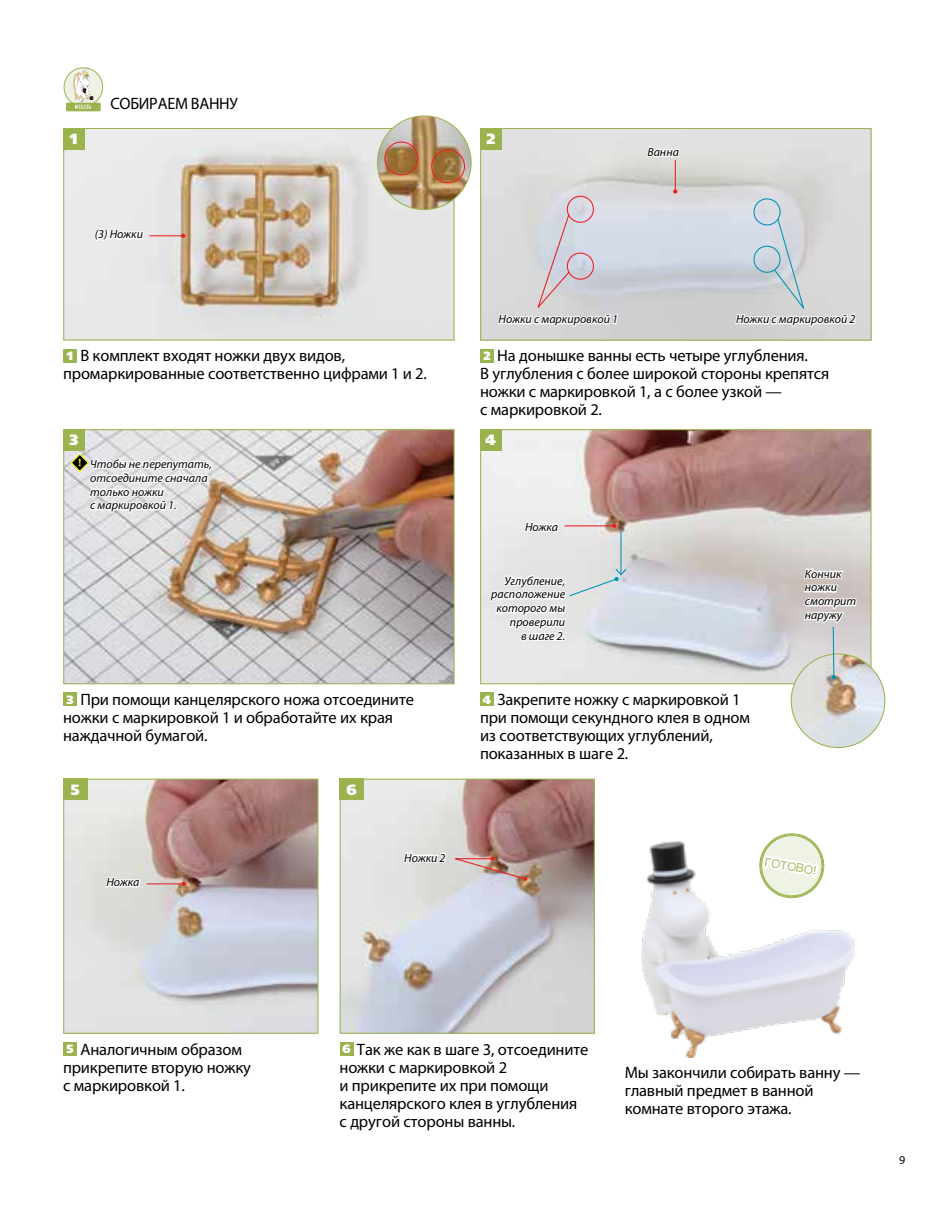
<style>
.page{position:relative;width:936px;height:1212px;background:#fff}
.page>*{position:absolute;margin:0;border:0;box-sizing:border-box;transform-origin:0 0}
.t1{font:16.5px/18px "Myriad Pro";letter-spacing:-.01em;color:#000}
.t2{font:14.85px "AG Foreigner Ultra Black C";color:#fff}
.t3{font:italic 12px/13.8px "Myriad Pro";color:#000}
.t4{font:12px "Myriad Pro";color:#000}
.t5{font:11.7px "Ping Fang TC";color:#9bb34f}
.t6{font:700 10.5px "Myriad Pro";color:#fff200}
.t7{font:6.15px "AA Duke Fill";letter-spacing:.11em;color:#fff}
.s1{font-family:"AG Foreigner Ultra Black C";font-size:12px;color:#fff}
</style>
<div class="page">
<img style="left:63px;top:429px;width:392px;height:256px">
<svg style="left:480px;top:429px;width:392px;height:256px;background:#cbbebc"></svg>
<div style="left:63px;top:429px;width:21px;height:21px;background:#9bb34f"></div>
<div style="left:480px;top:429px;width:21px;height:21px;background:#9bb34f"></div>
<div style="left:63px;top:692px;width:14px;height:14px;background:#9bb34f"></div>
<div style="left:480px;top:692px;width:14px;height:14px;background:#9bb34f"></div>
<img style="left:65px;top:780px;width:251px;height:252px">
<div style="left:63px;top:778px;width:255px;height:256px;border:1px solid #9bb34f"></div>
<div style="left:63px;top:779px;width:24px;height:21px;background:#9bb34f"></div>
<div style="left:63px;top:1042px;width:14px;height:14px;background:#9bb34f"></div>
<img style="left:341px;top:780px;width:252px;height:252px">
<div style="left:339px;top:778px;width:256px;height:256px;border:1px solid #9bb34f"></div>
<div style="left:339px;top:779px;width:25px;height:21px;background:#9bb34f"></div>
<div style="left:339px;top:1042px;width:14px;height:14px;background:#9bb34f"></div>
<img style="left:641px;top:842px;width:213px;height:216px">
<img style="left:482px;top:130px;width:387px;height:209px">
<div style="left:480px;top:128px;width:391px;height:213px;border:1px solid #9bb34f"></div>
<div style="left:480px;top:128px;width:21px;height:21px;background:#9bb34f"></div>
<svg style="left:63px;top:127px;width:392px;height:214px;background:#dbd5cd"></svg>
<div style="left:63px;top:128px;width:21px;height:21px;background:#9bb34f"></div>
<div style="left:63px;top:349px;width:14px;height:14px;background:#9bb34f"></div>
<div style="left:480px;top:349px;width:14px;height:14px;background:#9bb34f"></div>
<img style="left:377px;top:116px;width:94px;height:94px;border-radius:47px">
<img style="left:791px;top:654px;width:93px;height:93px;border-radius:47px">
<svg style="left:93px;top:227px;width:52px;height:32px"></svg>
<svg style="left:522px;top:520px;width:38px;height:13px"></svg>
<svg style="left:104px;top:876px;width:38px;height:12px"></svg>
<svg style="left:645px;top:146px;width:36px;height:12px"></svg>
<hr style="left:674px;top:160px;width:1px;height:31px;background:#ed1d24">
<svg style="left:673px;top:189px;width:4px;height:5px"></svg>
<svg style="left:70px;top:441px;width:145px;height:89px"></svg>
<hr style="left:564px;top:525px;width:50px;height:1px;background:#ed1d24">
<svg style="left:612px;top:524px;width:4px;height:4px"></svg>
<hr style="left:147px;top:883px;width:36px;height:1px;background:#ed1d24">
<svg style="left:181px;top:882px;width:5px;height:4px"></svg>
<svg style="left:402px;top:851px;width:125px;height:31px;background:#cebeba"></svg>
<svg style="left:802px;top:567px;width:55px;height:112px"></svg>
<hr style="left:149px;top:235px;width:34px;height:1px;background:#ed1d24">
<svg style="left:181px;top:234px;width:4px;height:4px"></svg>
<div style="left:384px;top:141px;width:34px;height:34px;border:1px solid #ed1d24;border-radius:50%"></div>
<div style="left:431px;top:149px;width:34px;height:34px;border:1px solid #ed1d24;border-radius:50%"></div>
<div style="left:566px;top:196px;width:28px;height:27px;border:1px solid #ed1d24;border-radius:50%"></div>
<div style="left:753px;top:198px;width:27px;height:27px;border:1px solid #0091b2;border-radius:50%"></div>
<svg style="left:733px;top:218px;width:124px;height:123px;background:#d1d5d8"></svg>
<svg style="left:496px;top:213px;width:123px;height:128px;background:#d6d4d8"></svg>
<hr style="left:620px;top:531px;width:1px;height:44px;background:#0091b2">
<svg style="left:488px;top:568px;width:139px;height:79px"></svg>
<svg style="left:755px;top:833px;width:73px;height:69px"></svg>
<svg style="left:64px;top:68px;width:39px;height:38px"></svg>
<div style="left:64px;top:67px;width:39px;height:40px;border:1px solid #9bb34f;border-radius:50%"></div>
<div style="left:66px;top:103px;width:35px;height:8px;background:#9bb34f;border-radius:2px"></div>
<svg style="left:73px;top:69px;width:21px;height:33px"></svg>
<p class="t7" style="left:75px;top:103px;width:18px">МЕБЕЛЬ</p>
<p class="t1" style="left:110px;top:94px;width:129px">СОБИРАЕМ ВАННУ</p>
<p class="t2" style="left:70px;top:130px;width:9px">1</p>
<p class="t2" style="left:486px;top:130px;width:10px">2</p>
<p class="t3" style="left:95px;top:227px;width:50px">(3) Ножки</p>
<p class="t3" style="left:647px;top:145px;width:33px">Ванна</p>
<p class="t3" style="left:498px;top:312px;width:121px">Ножки с маркировкой 1</p>
<p class="t3" style="left:736px;top:312px;width:121px">Ножки с маркировкой 2</p>
<p class="t1" style="left:63px;top:347px;width:365px"><span class="s1">1</span> В комплект входят ножки двух видов, промаркированные соответственно цифрами 1 и 2.</p>
<p class="t1" style="left:480px;top:347px;width:351px"><span class="s1">2</span> На донышке ванны есть четыре углубления.<br>В углубления с более широкой стороны крепятся ножки с маркировкой 1, а с более узкой —<br>с маркировкой 2.</p>
<p class="t2" style="left:69px;top:431px;width:10px">3</p>
<p class="t2" style="left:485px;top:431px;width:12px">4</p>
<p class="t6" style="left:78px;top:456px;width:4px">!</p>
<p class="t3" style="left:90px;top:457px;width:123px">Чтобы не перепутать, отсоедините сначала только ножки<br>с маркировкой 1.</p>
<p class="t3" style="left:525px;top:520px;width:35px">Ножка</p>
<p class="t3" style="left:491px;top:573px;width:75px;text-align:right">Углубление, расположение которого мы проверили<br>в шаге 2.</p>
<p class="t3" style="left:804px;top:566px;width:53px">Кончик ножки смотрит наружу</p>
<p class="t1" style="left:63px;top:690px;width:352px"><span class="s1">3</span> При помощи канцелярского ножа отсоедините ножки с маркировкой 1 и обработайте их края наждачной бумагой.</p>
<p class="t1" style="left:480px;top:690px;width:271px"><span class="s1">4</span> Закрепите ножку с маркировкой 1 при помощи секундного клея в одном из соответствующих углублений, показанных в шаге 2.</p>
<p class="t2" style="left:71px;top:781px;width:10px">5</p>
<p class="t2" style="left:346px;top:781px;width:12px">6</p>
<p class="t3" style="left:106px;top:875px;width:35px">Ножка</p>
<p class="t3" style="left:404px;top:850px;width:43px">Ножки 2</p>
<p class="t5" style="left:766px;top:854px;width:54px;rotate:10deg">ГОТОВО!</p>
<p class="t1" style="left:63px;top:1040px;width:189px"><span class="s1">5</span> Аналогичным образом прикрепите вторую ножку с маркировкой 1.</p>
<p class="t1" style="left:339px;top:1040px;width:250px"><span class="s1">6</span> Так же как в шаге 3, отсоедините ножки с маркировкой 2<br>и прикрепите их при помощи канцелярского клея в углубления с другой стороны ванны.</p>
<p class="t1" style="left:624px;top:1063px;width:237px">Мы закончили собирать ванну — главный предмет в ванной комнате второго этажа.</p>
<p class="t4" style="left:899px;top:1152px;width:8px">9</p>
</div>
